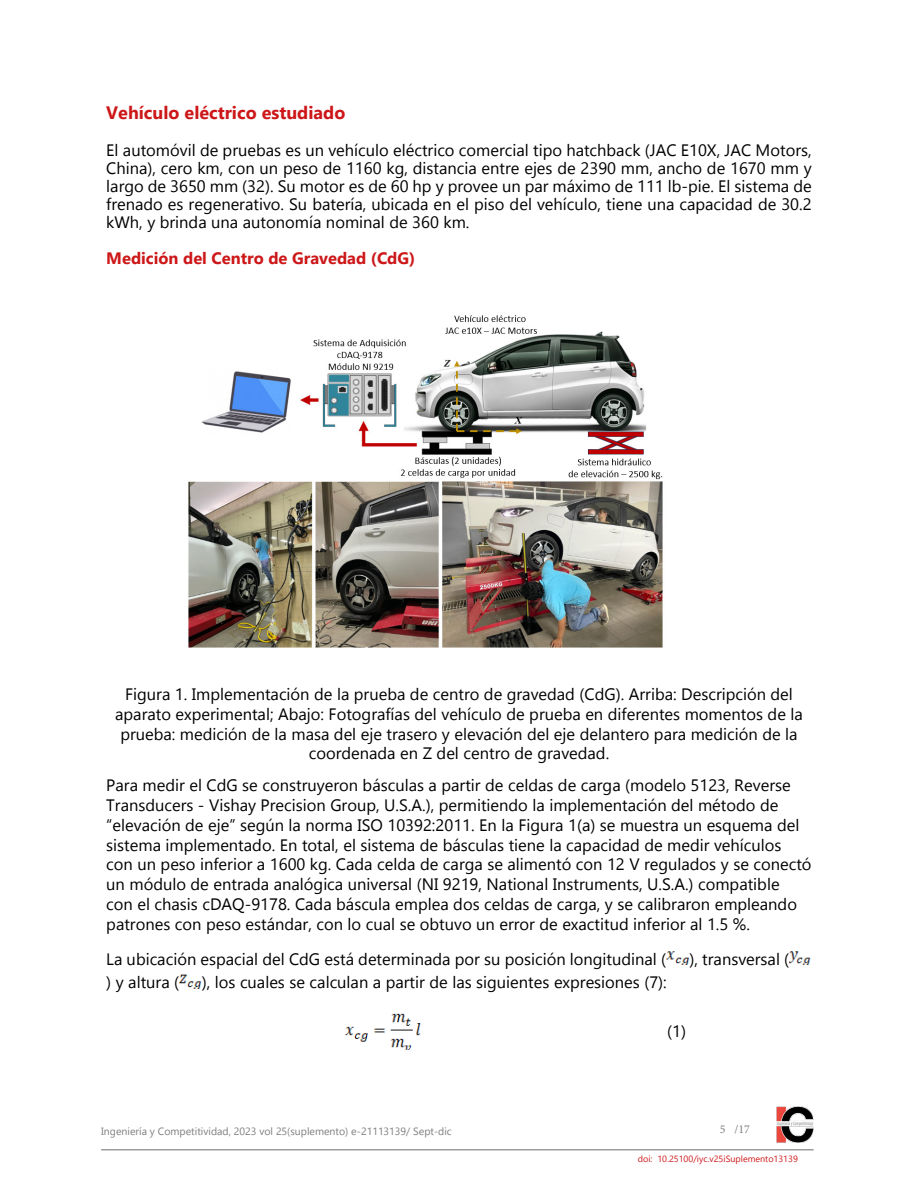
<style>
.page{position:relative;width:918px;height:1188px;background:#fff}
.page>*{position:absolute;margin:0;border:0;box-sizing:border-box;transform-origin:0 0}
.t1{font:700 18px "Gadugi";color:#cd1719}
.t2{font:16.5px/19.8px "Gadugi";color:#000;text-align:justify}
.t3{font:700 16.5px "Gadugi";color:#cd1719}
.t4{font:12px "Minion Pro";color:#7e7e7d}
.t5{font:10.5px "Gadugi";color:#7e7e7d}
.t6{font:9px "Gadugi";color:#cd1719}
</style>
<div class="page">
<hr style="left:101px;top:1149px;width:713px;height:1px;background:#7e7e7d">
<img style="left:776px;top:1106px;width:38px;height:37px">
<img style="left:666px;top:951px;width:24px;height:14px">
<img style="left:789px;top:951px;width:22px;height:14px">
<img style="left:179px;top:974px;width:23px;height:14px">
<img style="left:345px;top:1013px;width:75px;height:36px">
<img style="left:201px;top:315px;width:462px;height:165px">
<img style="left:188px;top:481px;width:475px;height:167px">
<p class="t1" style="left:106px;top:102px;width:241px">Vehículo eléctrico estudiado</p>
<p class="t2" style="left:106px;top:141px;width:707px;line-height:18.1px">El automóvil de pruebas es un vehículo eléctrico comercial tipo hatchback (JAC E10X, JAC Motors, China), cero km, con un peso de 1160 kg, distancia entre ejes de 2390 mm, ancho de 1670 mm y largo de 3650 mm (32). Su motor es de 60 hp y provee un par máximo de 111 lb-pie. El sistema de frenado es regenerativo. Su batería, ubicada en el piso del vehículo, tiene una capacidad de 30.2 kWh, y brinda una autonomía nominal de 360 km.</p>
<p class="t3" style="left:106px;top:249px;width:311px">Medición del Centro de Gravedad (CdG)</p>
<p class="t2" style="left:115px;top:684px;width:689px;text-align:center">Figura 1. Implementación de la prueba de centro de gravedad (CdG). Arriba: Descripción del aparato experimental; Abajo: Fotografías del vehículo de prueba en diferentes momentos de la prueba: medición de la masa del eje trasero y elevación del eje delantero para medición de la coordenada en Z del centro de gravedad.</p>
<p class="t2" style="left:106px;top:775px;width:707px;text-align:left">Para medir el CdG se construyeron básculas a partir de celdas de carga (modelo 5123, Reverse Transducers - Vishay Precision Group, U.S.A.), permitiendo la implementación del método de “elevación de eje” según la norma ISO 10392:2011. En la Figura 1(a) se muestra un esquema del sistema implementado. En total, el sistema de básculas tiene la capacidad de medir vehículos con un peso inferior a 1600 kg. Cada celda de carga se alimentó con 12 V regulados y se conectó un módulo de entrada analógica universal (NI 9219, National Instruments, U.S.A.) compatible<br>con el chasis cDAQ-9178. Cada báscula emplea dos celdas de carga, y se calibraron empleando patrones con peso estándar, con lo cual se obtuvo un error de exactitud inferior al 1.5 %.</p>
<p class="t2" style="left:106px;top:949px;width:561px">La ubicación espacial del CdG está determinada por su posición longitudinal (</p>
<p class="t2" style="left:690px;top:949px;width:101px">), transversal (</p>
<p class="t2" style="left:106px;top:972px;width:74px">) y altura (</p>
<p class="t2" style="left:202px;top:972px;width:467px">), los cuales se calculan a partir de las siguientes expresiones (7):</p>
<p class="t2" style="left:667px;top:1021px;width:20px">(1)</p>
<p class="t5" style="left:101px;top:1125px;width:352px">Ingeniería y Competitividad, 2023 vol 25(suplemento) e-21113139/ Sept-dic</p>
<p class="t4" style="left:720px;top:1122px;width:32px">5 /17</p>
<p class="t6" style="left:638px;top:1153px;width:162px">doi: 10.25100/iyc.v25iSuplemento13139</p>
</div>
